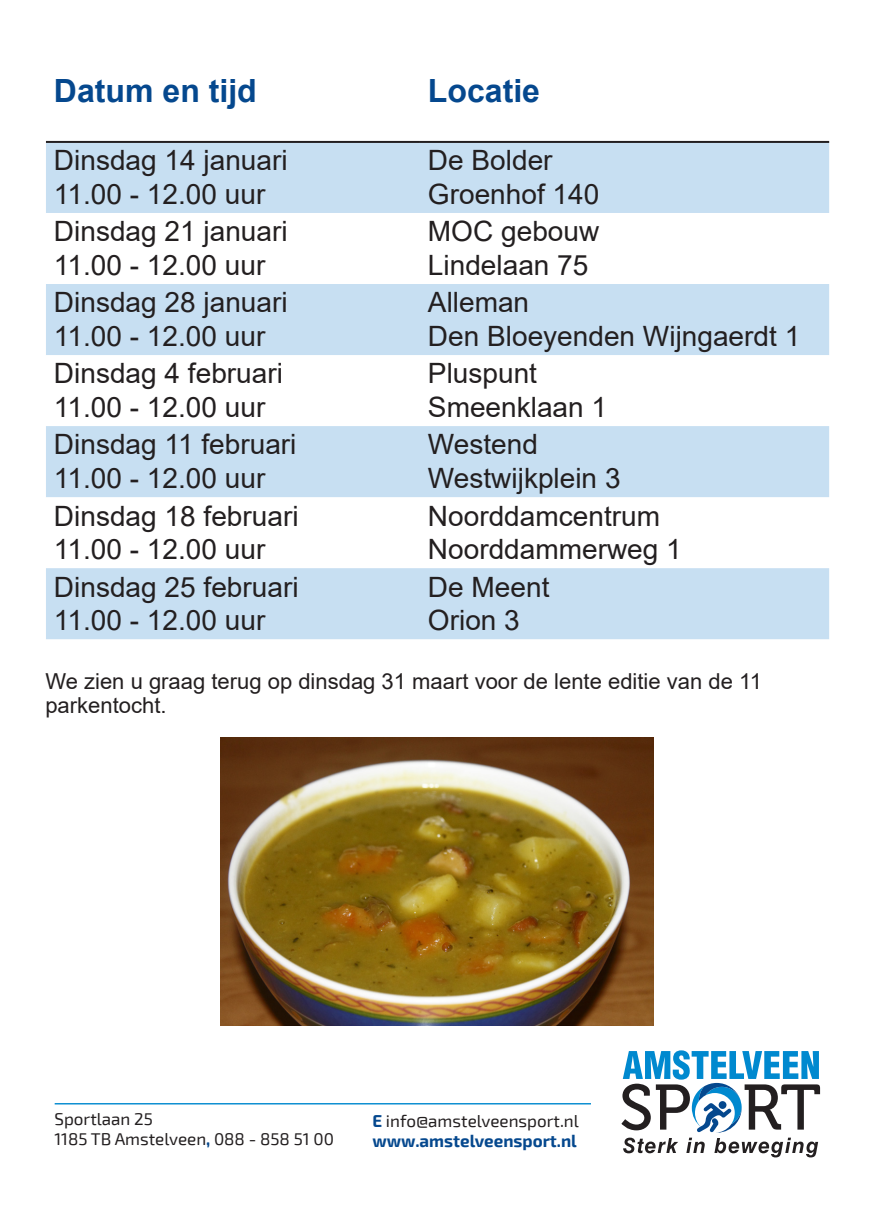
<style>
.page{position:relative;width:874px;height:1225px;background:#fff}
.page>*{position:absolute;margin:0;border:0;box-sizing:border-box;transform-origin:0 0}
.t1{font:700 32px "Arial";color:#05488e}
.t2{font:28px/33.6px "Arial";color:#231f20}
.Basistekst{font:22px/24px "Arial";color:#231f20}
.t3{font:17px "Exo 2";color:#231f20}
.t4{font:700 17px "Exo 2";color:#05488e}
.s1{font-weight:700;color:#05488e}
</style>
<div class="page">
<hr style="left:55px;top:1103px;width:535px;height:1px;background:#0089cf">
<svg style="left:621px;top:1050px;width:198px;height:107px"></svg>
<svg style="left:46px;top:143px;width:782px;height:496px;fill:#c7dff2"></svg>
<hr style="left:46px;top:141px;width:374px;height:2px;background:#231f20">
<hr style="left:420px;top:141px;width:408px;height:2px;background:#231f20">
<img style="left:221px;top:737px;width:432px;height:288px">
<p class="t1" style="left:54px;top:68px;width:204px">Datum en tijd</p>
<p class="t1" style="left:428px;top:68px;width:114px">Locatie</p>
<p class="t2" style="left:54px;top:143px;width:235px">Dinsdag 14 januari</p>
<p class="t2" style="left:54px;top:177px;width:213px">11.00 - 12.00 uur</p>
<p class="t2" style="left:54px;top:214px;width:235px">Dinsdag 21 januari</p>
<p class="t2" style="left:54px;top:248px;width:213px">11.00 - 12.00 uur</p>
<p class="t2" style="left:54px;top:285px;width:235px">Dinsdag 28 januari</p>
<p class="t2" style="left:54px;top:319px;width:213px">11.00 - 12.00 uur</p>
<p class="t2" style="left:54px;top:357px;width:230px">Dinsdag 4 februari</p>
<p class="t2" style="left:54px;top:390px;width:213px">11.00 - 12.00 uur</p>
<p class="t2" style="left:54px;top:428px;width:244px">Dinsdag 11 februari</p>
<p class="t2" style="left:54px;top:461px;width:213px">11.00 - 12.00 uur</p>
<p class="t2" style="left:54px;top:499px;width:246px">Dinsdag 18 februari</p>
<p class="t2" style="left:54px;top:532px;width:213px">11.00 - 12.00 uur</p>
<p class="t2" style="left:54px;top:570px;width:246px">Dinsdag 25 februari</p>
<p class="t2" style="left:54px;top:603px;width:213px">11.00 - 12.00 uur</p>
<p class="t2" style="left:428px;top:143px;width:173px">De Bolder<br>Groenhof 140</p>
<p class="t2" style="left:428px;top:214px;width:173px">MOC gebouw</p>
<p class="t2" style="left:428px;top:248px;width:162px">Lindelaan 75</p>
<p class="t2" style="left:428px;top:285px;width:373px">Alleman<br>Den Bloeyenden Wijngaerdt 1</p>
<p class="t2" style="left:428px;top:357px;width:110px">Pluspunt</p>
<p class="t2" style="left:428px;top:390px;width:180px">Smeenklaan 1</p>
<p class="t2" style="left:428px;top:428px;width:111px">Westend</p>
<p class="t2" style="left:428px;top:461px;width:194px">Westwijkplein 3</p>
<p class="t2" style="left:428px;top:499px;width:233px">Noorddamcentrum</p>
<p class="t2" style="left:428px;top:532px;width:255px">Noorddammerweg 1</p>
<p class="t2" style="left:428px;top:570px;width:123px">De Meent</p>
<p class="t2" style="left:428px;top:603px;width:93px">Orion 3</p>
<p class="Basistekst" style="left:45px;top:669px;width:717px">We zien u graag terug op dinsdag 31 maart voor de lente editie van de 11 parkentocht.</p>
<p class="t3" style="left:54px;top:1109px;width:100px">Sportlaan 25</p>
<p class="t3" style="left:54px;top:1129px;width:281px">1185 TB Amstelveen<span class="s1">,</span> 088 - 858 51 00</p>
<p class="t3" style="left:372px;top:1111px;width:208px"><span class="s1">E</span> info@amstelveensport.nl</p>
<p class="t4" style="left:372px;top:1131px;width:206px">www.amstelveensport.nl</p>
</div>
